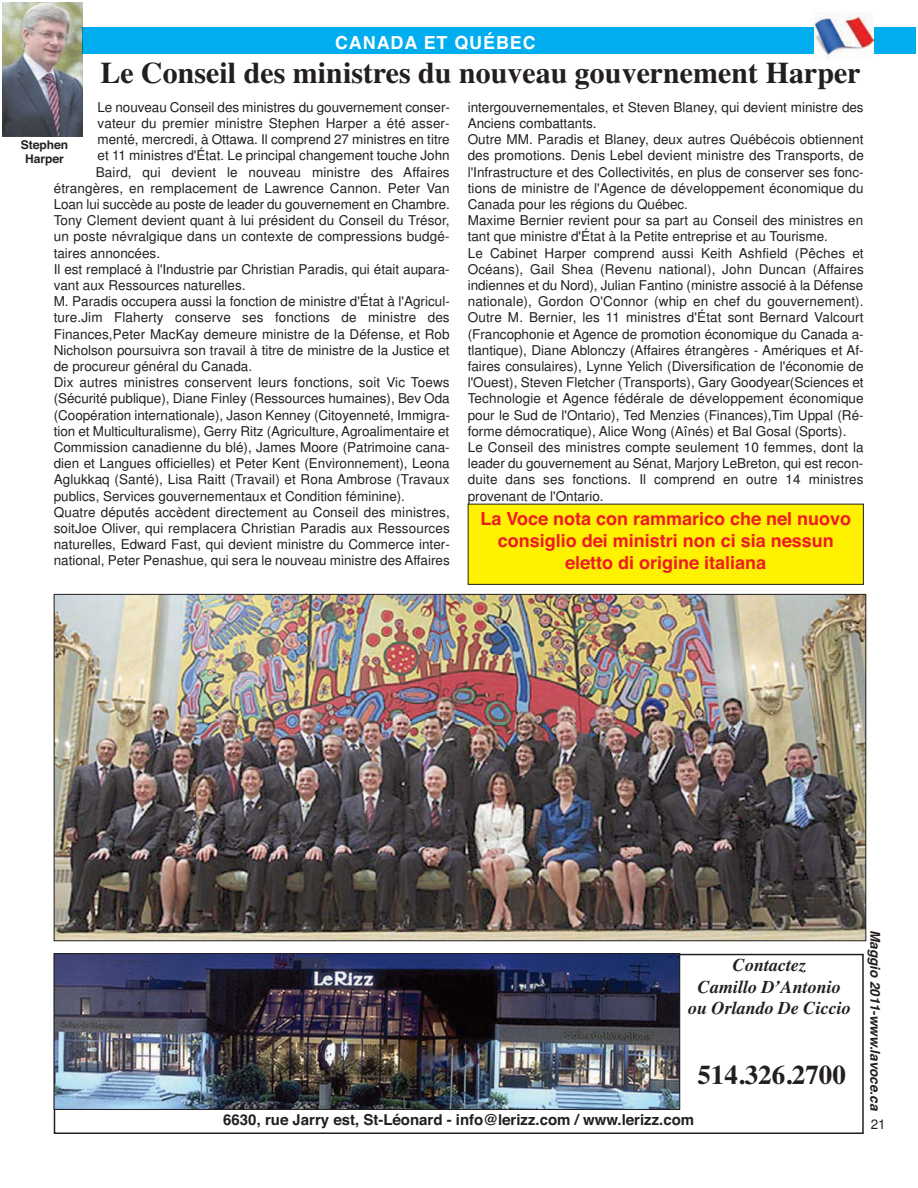
<style>
.page{position:relative;width:918px;height:1188px;background:#fff}
.page>*{position:absolute;margin:0;border:0;box-sizing:border-box;transform-origin:0 0}
.t1{font:700 30px "Times";color:#231f20}
.t2{font:700 27px "Times";color:#231f20}
.t3{font:700 18px/21.6px "Helvetica";color:#ed1c24;text-align:center}
.t4{font:italic 700 18px/21.6px "Times";color:#231f20;text-align:center}
.t5{font:700 18px "Helvetica";letter-spacing:.05em;color:#fff}
.t6{font:700 15px "Helvetica";color:#231f20}
.t7{font:13.5px/16.2px "Helvetica";color:#231f20}
.t8{font:italic 700 13.5px "Helvetica";color:#231f20}
.t9{font:700 12px/14.4px "Helvetica";color:#231f20;text-align:center}
</style>
<div class="page">
<div style="left:2px;top:27px;width:914px;height:27px;background:#00aeef"></div>
<img style="left:56px;top:596px;width:808px;height:343px">
<img style="left:2px;top:2px;width:81px;height:135px">
<div style="left:468px;top:504px;width:395px;height:80px;background:#fff200"></div>
<div style="left:468px;top:504px;width:396px;height:81px;border:1px solid #231f20"></div>
<div style="left:54px;top:954px;width:810px;height:180px;border:2px solid #231f20"></div>
<img style="left:56px;top:955px;width:622px;height:153px">
<div style="left:54px;top:953px;width:626px;height:157px;border:1px solid #231f20"></div>
<img style="left:815px;top:12px;width:58px;height:46px">
<svg style="left:82px;top:27px;width:1px;height:27px"></svg>
<h3 class="t5" style="left:335px;top:37px;width:202px">CANADA ET QUÉBEC</h3>
<h1 class="t1" style="left:100px;top:62px;width:762px">Le Conseil des ministres du nouveau gouvernement Harper</h1>
<p class="t7" style="left:98px;top:100px;width:354px">Le nouveau Conseil des ministres du gouvernement conser-</p>
<p class="t7" style="left:98px;top:117px;width:354px">vateur du premier ministre Stephen Harper a été asser-</p>
<p class="t7" style="left:98px;top:133px;width:354px">menté, mercredi, à Ottawa. Il comprend 27 ministres en titre</p>
<p class="t7" style="left:98px;top:149px;width:354px">et 11 ministres d'État. Le principal changement touche John</p>
<p class="t7" style="left:96px;top:165px;width:355px">Baird, qui devient le nouveau ministre des Affaires</p>
<p class="t7" style="left:54px;top:181px;width:397px">étrangères, en remplacement de Lawrence Cannon. Peter Van</p>
<p class="t7" style="left:54px;top:198px;width:398px">Loan lui succède au poste de leader du gouvernement en Chambre.</p>
<p class="t7" style="left:54px;top:214px;width:397px">Tony Clement devient quant à lui président du Conseil du Trésor,</p>
<p class="t7" style="left:54px;top:230px;width:397px">un poste névralgique dans un contexte de compressions budgé-</p>
<p class="t7" style="left:54px;top:246px;width:108px">taires annoncées.</p>
<p class="t7" style="left:54px;top:262px;width:397px">Il est remplacé à l'Industrie par Christian Paradis, qui était aupara-</p>
<p class="t7" style="left:54px;top:279px;width:193px">vant aux Res sources naturelles.</p>
<p class="t7" style="left:54px;top:295px;width:398px">M. Paradis occupera aussi la fonction de ministre d'État à l'Agricul-</p>
<p class="t7" style="left:54px;top:311px;width:398px">ture.Jim Flaherty conserve ses fonctions de ministre des</p>
<p class="t7" style="left:54px;top:327px;width:397px">Finances,Peter MacKay demeure ministre de la Défense, et Rob</p>
<p class="t7" style="left:54px;top:343px;width:398px">Nicholson poursuivra son travail à titre de ministre de la Justice et</p>
<p class="t7" style="left:54px;top:360px;width:200px">de procureur général du Canada.</p>
<p class="t7" style="left:54px;top:376px;width:397px">Dix autres ministres conservent leurs fonctions, soit Vic Toews</p>
<p class="t7" style="left:54px;top:392px;width:398px">(Sécurité publique), Diane Finley (Ressources humaines), Bev Oda</p>
<p class="t7" style="left:54px;top:408px;width:398px">(Coopération internationale), Jason Kenney (Citoyenneté, Immigra-</p>
<p class="t7" style="left:54px;top:424px;width:397px">tion et Multiculturalisme), Gerry Ritz (Agriculture, Agroalimentaire et</p>
<p class="t7" style="left:54px;top:441px;width:397px">Commission canadienne du blé), James Moore (Patrimoine cana-</p>
<p class="t7" style="left:54px;top:457px;width:397px">dien et Langues officielles) et Peter Kent (Environnement), Leona</p>
<p class="t7" style="left:54px;top:473px;width:397px">Aglukkaq (Santé), Lisa Raitt (Travail) et Rona Ambrose (Travaux</p>
<p class="t7" style="left:54px;top:489px;width:353px">publics, Services gouvernementaux et Condition féminine).</p>
<p class="t7" style="left:54px;top:505px;width:398px">Quatre députés accèdent directement au Conseil des ministres,</p>
<p class="t7" style="left:54px;top:522px;width:398px">soitJoe Oliver, qui remplacera Christian Paradis aux Ressources</p>
<p class="t7" style="left:54px;top:538px;width:398px">naturelles, Edward Fast, qui devient ministre du Commerce inter-</p>
<p class="t7" style="left:54px;top:554px;width:398px">national, Peter Penashue, qui sera le nouveau ministre des Affaires</p>
<p class="t7" style="left:468px;top:100px;width:398px">intergouvernementales, et Steven Blaney, qui devient ministre des Anciens combattants.<br>Outre MM. Paradis et Blaney, deux autres Québécois obtiennent des promotions. Denis Lebel devient ministre des Transports, de l'Infrastructure et des Collectivités, en plus de conserver ses fonc&shy;tions de ministre de l'Agence de développement économique du Canada pour les régions du Québec.<br>Maxime Bernier revient pour sa part au Conseil des ministres en tant que ministre d'État à la Petite entreprise et au Tourisme.<br>Le Cabinet Harper comprend aussi Keith Ashfield (Pêches et Océans), Gail Shea (Revenu national), John Duncan (Affaires indien nes et du Nord), Julian Fantino (ministre associé à la Défense nationale), Gordon O'Connor (whip en chef du gouvernement).<br>Outre M. Bernier, les 11 ministres d'État sont Bernard Valcourt (Francophonie et Agence de promotion économique du Canada a - tlantique), Diane Ablonczy (Affaires étrangères - Amériques et Af&shy;faires consulaires), Lynne Yelich (Diversification de l'économie de l'Ouest), Steven Fletcher (Transports), Gary Goodyear(Sciences et Technologie et Agence fédérale de développement économique pour le Sud de l'Ontario), Ted Menzies (Finances),Tim Uppal (Ré&shy;forme démocratique), Alice Wong (Aînés) et Bal Gosal (Sports).<br>Le Conseil des ministres compte seulement 10 femmes, dont la leader du gouvernement au Sénat, Marjory LeBreton, qui est recon&shy;duite dans ses fonctions. Il comprend en outre 14 ministres provenant de l'Ontario.</p>
<p class="t9" style="left:21px;top:138px;width:49px">Stephen<br>Harper</p>
<h3 class="t3" style="left:480px;top:510px;width:372px">La Voce nota con rammarico che nel nuovo consiglio dei ministri non ci sia nessun eletto di origine italiana</h3>
<h3 class="t4" style="left:688px;top:956px;width:164px">Contactez<br>Camillo D’Antonio ou Orlando De Ciccio</h3>
<h2 class="t2" style="left:697px;top:1065px;width:150px">514.326.2700</h2>
<p class="t6" style="left:223px;top:1114px;width:472px">6630, rue Jarry est, St-Léonard - info@lerizz.com / www.lerizz.com</p>
<p class="t8" style="left:880px;top:930px;width:182px;rotate:90deg">Maggio 2011-www.lavoce.ca</p>
<p class="t7" style="left:871px;top:1118px;width:16px">21</p>
</div>
